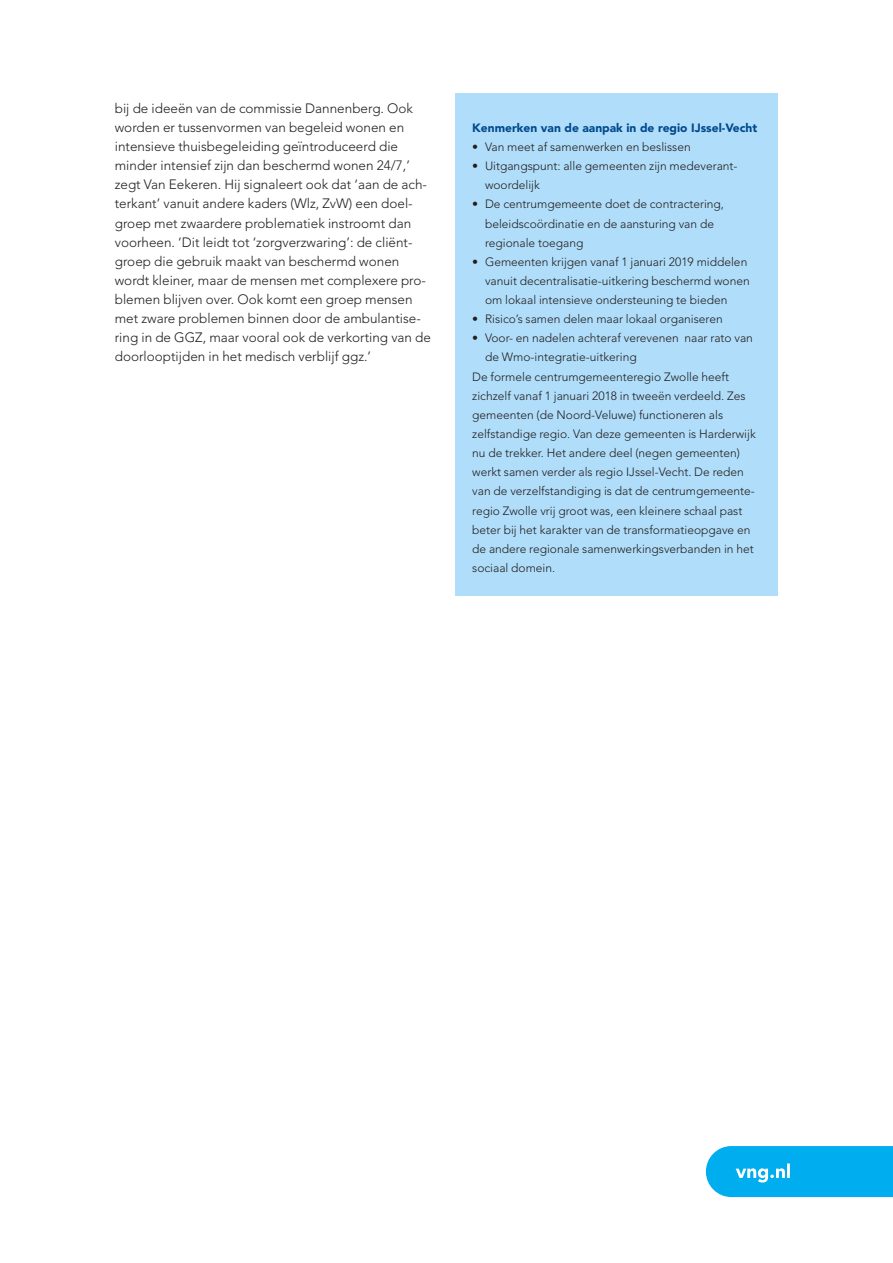
<style>
.page{position:relative;width:893px;height:1263px;background:#fff}
.page>*{position:absolute;margin:0;border:0;box-sizing:border-box;transform-origin:0 0}
.VNG_-_Broodtekst{font:300 13.5px/19.2px "Avenir LT Std";color:#231f20}
.VNG_-_Kadertekst_-_o{font:300 12px/19.2px "Avenir LT Std";color:#231f20}
.VNG_-_Kader_subkop{font:900 12px "Avenir LT Std";color:#01498e}
</style>
<div class="page">
<div style="left:455px;top:94px;width:323px;height:502px;background:#b0defa"></div>
<svg style="left:706px;top:1146px;width:187px;height:51px;background:#10b3ef"></svg>
<p class="VNG_-_Broodtekst" style="left:115px;top:98px;width:318px">bij de ideeën van de commissie Dannenberg. Ook worden er tussenvormen van begeleid wonen en intensieve thuisbegeleiding geïntroduceerd die minder intensief zijn dan beschermd wonen 24/7,’ zegt Van Eekeren. Hij signaleert ook dat ‘aan de ach&shy;terkant’ vanuit andere kaders (Wlz, ZvW) een doel&shy;groep met zwaardere problematiek instroomt dan voorheen. ‘Dit leidt tot ‘zorgverzwaring’: de cliënt&shy;groep die gebruik maakt van beschermd wonen wordt kleiner, maar de mensen met complexere pro&shy;blemen blijven over. Ook komt een groep mensen met zware problemen binnen door de ambulantise&shy;ring in de GGZ, maar vooral ook de verkorting van de doorlooptijden in het medisch verblijf ggz.’</p>
<p class="VNG_-_Kader_subkop" style="left:472px;top:120px;width:287px">Kenmerken van de aanpak in de regio IJssel-Vecht</p>
<p class="VNG_-_Kadertekst_-_o" style="left:472px;top:137px;width:220px">• Van meet af samenwerken en beslissen</p>
<p class="VNG_-_Kadertekst_-_o" style="left:485px;top:156px;width:254px;text-indent:-13px">• Uitgangspunt: alle gemeenten zijn medeverant&shy;woordelijk</p>
<p class="VNG_-_Kadertekst_-_o" style="left:485px;top:195px;width:241px;text-indent:-13px">• De centrumgemeente doet de contractering, beleidscoördinatie en de aansturing van de regionale toegang</p>
<p class="VNG_-_Kadertekst_-_o" style="left:485px;top:252px;width:266px;text-indent:-13px">• Gemeenten krijgen vanaf 1 januari 2019 middelen vanuit decentralisatie-uitkering beschermd wonen om lokaal intensieve ondersteuning te bieden</p>
<p class="VNG_-_Kadertekst_-_o" style="left:472px;top:309px;width:252px">• Risico’s samen delen maar lokaal organiseren</p>
<p class="VNG_-_Kadertekst_-_o" style="left:485px;top:329px;width:269px;text-indent:-13px">• Voor- en nadelen achteraf verevenen naar rato van de Wmo-integratie-uitkering</p>
<p class="VNG_-_Kadertekst_-_o" style="left:472px;top:367px;width:285px">De formele centrumgemeenteregio Zwolle heeft zichzelf vanaf 1 januari 2018 in tweeën verdeeld. Zes gemeenten (de Noord-Veluwe) functioneren als zelfstandige regio. Van deze gemeenten is Harderwijk nu de trekker. Het andere deel (negen gemeenten) werkt samen verder als regio IJssel-Vecht. De reden van de verzelfstandiging is dat de centrumgemeente&shy;regio Zwolle vrij groot was, een kleinere schaal past beter bij het karakter van de transformatieopgave en de andere regionale samenwerkingsverbanden in het sociaal domein.</p>
</div>
